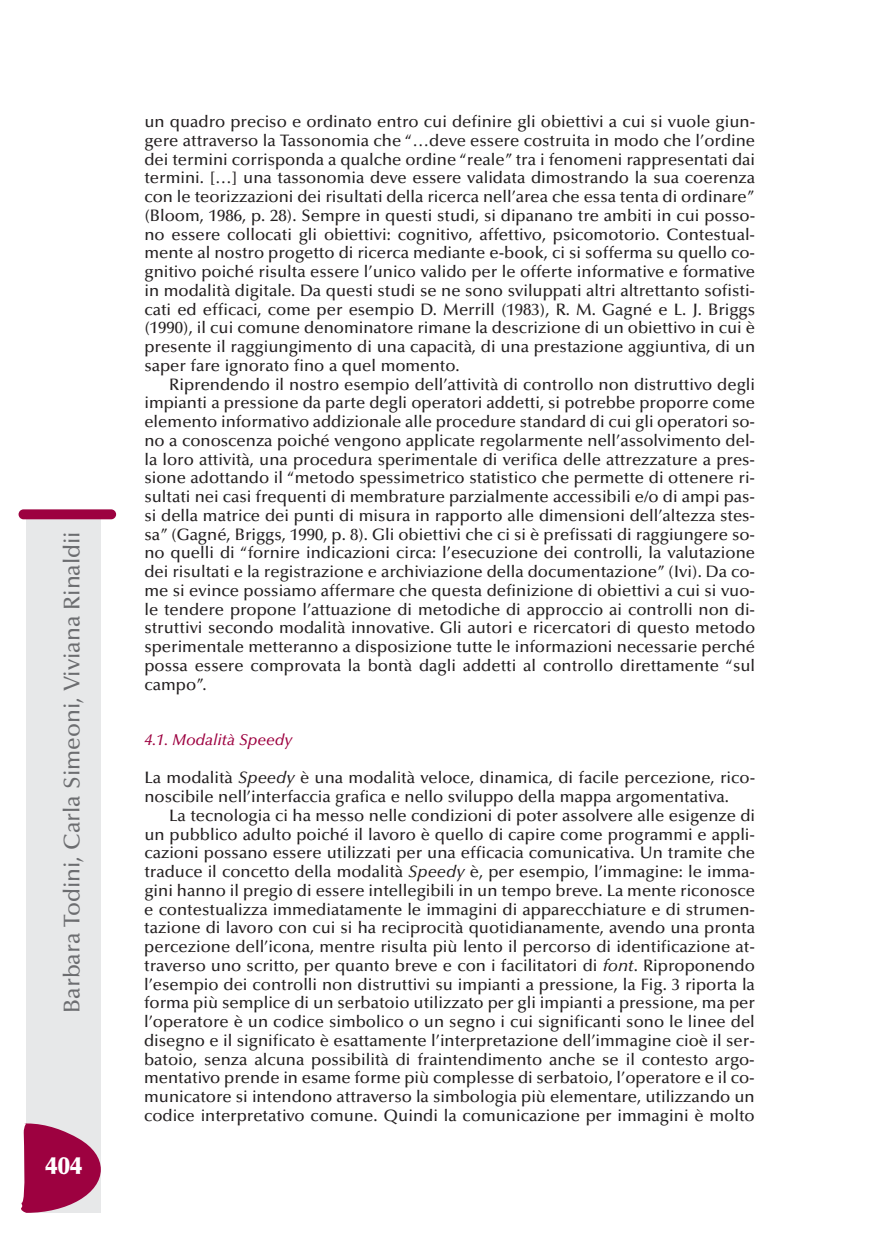
<style>
.page{position:relative;width:869px;height:1241px;background:#fff}
.page>*{position:absolute;margin:0;border:0;box-sizing:border-box;transform-origin:0 0}
.t1{font:900 24.5px "Optima";color:#fff}
.t2{font:500 22.75px "Optima";color:#6c6d70}
.t3{font:500 16.62px/18.7px "Optima";color:#231f20;text-align:justify}
.t4{font:italic 500 15.75px "Optima";color:#9d0140}
.s1{font-style:italic}
</style>
<div class="page">
<div style="left:27px;top:517px;width:74px;height:695px;background:#e7e8e9"></div>
<div style="left:19px;top:509px;width:97px;height:10px;background:#9d0140;border-radius:5px"></div>
<svg style="left:21px;top:1122px;width:80px;height:90px"></svg>
<h2 class="t2" style="left:63px;top:1012px;width:483px;rotate:-90deg">Barbara Todini, Carla Simeoni, Viviana Rinaldii</h2>
<h1 class="t1" style="left:45px;top:1155px;width:38px">404</h1>
<p class="t3" style="left:144px;top:114px;width:612px">un quadro preciso e ordinato entro cui definire gli obiettivi a cui si vuole giun&shy;gere attraverso la Tassonomia che “…deve essere costruita in modo che l’ordine dei termini corrisponda a qualche ordine “reale” tra i fenomeni rappresentati dai termini. […] una tassonomia deve essere validata dimostrando la sua coerenza con le teorizzazioni dei risultati della ricerca nell’area che essa tenta di ordinare” (Bloom, 1986, p. 28). Sempre in questi studi, si dipanano tre ambiti in cui posso&shy;no essere collocati gli obiettivi: cognitivo, affettivo, psicomotorio. Contestual&shy;mente al nostro progetto di ricerca mediante e-book, ci si sofferma su quello co&shy;gnitivo poiché risulta essere l’unico valido per le offerte informative e formative in modalità digitale. Da questi studi se ne sono sviluppati altri altrettanto sofisti&shy;cati ed efficaci, come per esempio D. Merrill (1983), R. M. Gagné e L. J. Briggs (1990), il cui comune denominatore rimane la descrizione di un obiettivo in cui è presente il raggiungimento di una capacità, di una prestazione aggiuntiva, di un saper fare ignorato fino a quel momento.</p>
<p class="t3" style="left:144px;top:376px;width:612px;text-indent:25px">Riprendendo il nostro esempio dell’attività di controllo non distruttivo degli impianti a pressione da parte degli operatori addetti, si potrebbe proporre come elemento informativo addizionale alle procedure standard di cui gli operatori so&shy;no a conoscenza poiché vengono applicate regolarmente nell’assolvimento del&shy;la loro attività, una procedura sperimentale di verifica delle attrezzature a pres&shy;sione adottando il “metodo spessimetrico statistico che permette di ottenere ri&shy;sultati nei casi frequenti di membrature parzialmente accessibili e/o di ampi pas&shy;si della matrice dei punti di misura in rapporto alle dimensioni dell’altezza stes&shy;sa” (Gagné, Briggs, 1990, p. 8). Gli obiettivi che ci si è prefissati di raggiungere so&shy;no quelli di “fornire indicazioni circa: l’esecuzione dei controlli, la valutazione dei risultati e la registrazione e archiviazione della documentazione” (Ivi). Da co&shy;me si evince possiamo affermare che questa definizione di obiettivi a cui si vuo&shy;le tendere propone l’attuazione di metodiche di approccio ai controlli non di&shy;struttivi secondo modalità innovative. Gli autori e ricercatori di questo metodo sperimentale metteranno a disposizione tutte le informazioni necessarie perché possa essere comprovata la bontà dagli addetti al controllo direttamente “sul campo”.</p>
<p class="t4" style="left:144px;top:733px;width:149px">4.1. Modalità Speedy</p>
<p class="t3" style="left:144px;top:770px;width:612px">La modalità <span class="s1">Speedy</span> è una modalità veloce, dinamica, di facile percezione, rico&shy;noscibile nell’interfaccia grafica e nello sviluppo della mappa argomentativa.</p>
<p class="t3" style="left:144px;top:807px;width:612px;text-indent:25px">La tecnologia ci ha messo nelle condizioni di poter assolvere alle esigenze di un pubblico adulto poiché il lavoro è quello di capire come programmi e appli&shy;cazioni possano essere utilizzati per una efficacia comunicativa. Un tramite che traduce il concetto della modalità <span class="s1">Speedy</span> è, per esempio, l’immagine: le imma&shy;gini hanno il pregio di essere intellegibili in un tempo breve. La mente riconosce e contestualizza immediatamente le immagini di apparecchiature e di strumen&shy;tazione di lavoro con cui si ha reciprocità quotidianamente, avendo una pronta percezione dell’icona, mentre risulta più lento il percorso di identificazione at&shy;traverso uno scritto, per quanto breve e con i facilitatori di <span class="s1">font</span>. Riproponendo l’esempio dei controlli non distruttivi su impianti a pressione, la Fig. 3 riporta la forma più semplice di un serbatoio utilizzato per gli impianti a pressione, ma per l’operatore è un codice simbolico o un segno i cui significanti sono le linee del disegno e il significato è esattamente l’interpretazione dell’immagine cioè il ser&shy;batoio, senza alcuna possibilità di fraintendimento anche se il contesto argo&shy;mentativo prende in esame forme più complesse di serbatoio, l’operatore e il co&shy;municatore si intendono attraverso la simbologia più elementare, utilizzando un codice interpretativo comune. Quindi la comunicazione per immagini è molto</p>
</div>
